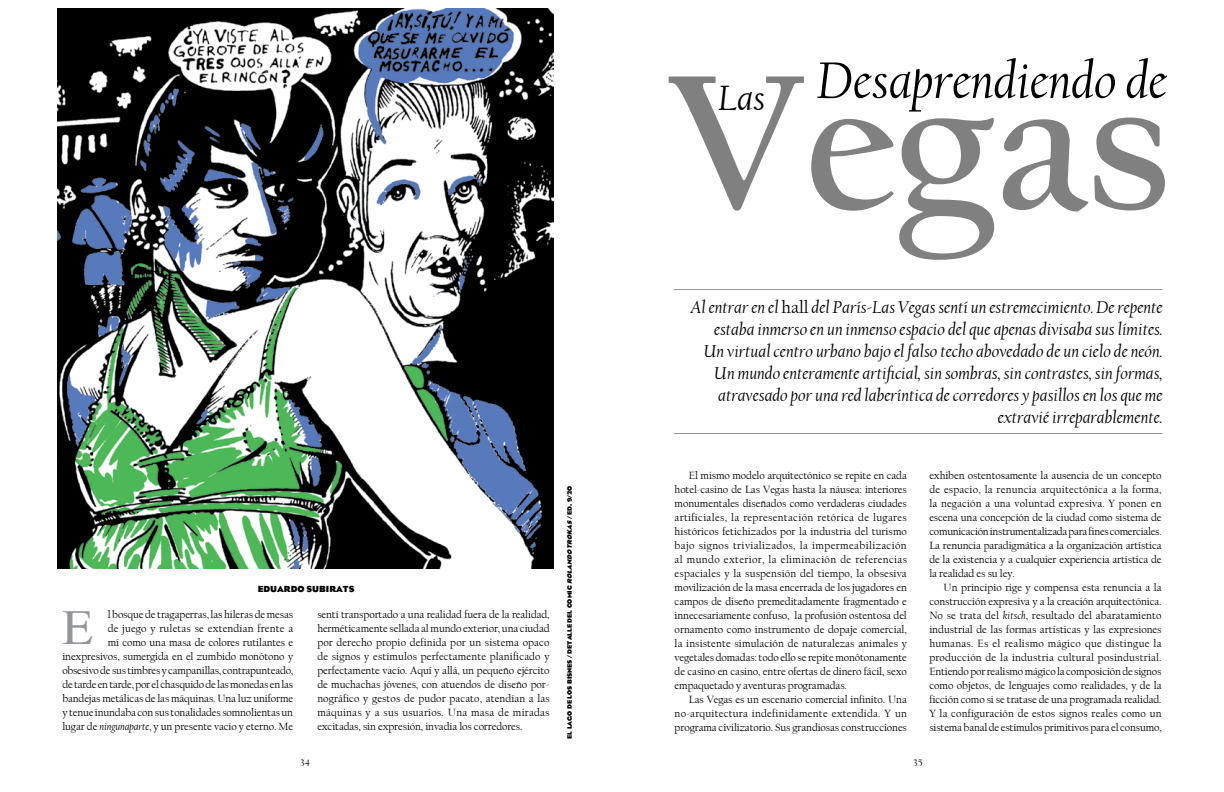
<style>
.page{position:relative;width:1224px;height:792px;background:#fff}
.page>*{position:absolute;margin:0;border:0;box-sizing:border-box;transform-origin:0 0}
.t1{font:700 200px "Californian FB";color:#808080}
.t2{font:italic 53.5px "Californian FB";color:#000}
.t3{font:50px "Times";color:#939598}
.t4{font:italic 37px "Californian FB";color:#000}
.t5{font:italic 18px/22px "Californian FB";color:#000;text-align:right}
.t6{font:11px/14px "Californian FB";letter-spacing:-.01em;color:#000;text-align:justify}
.t7{font:10px "Californian FB";color:#000}
.t8{font:700 9px "Eagle";color:#000}
.t9{font:700 6.5px "Eagle";color:#000}
.s1{font-style:italic}
.s2{font-style:normal}
</style>
<div class="page">
<hr style="left:674px;top:289px;width:488px;height:1px;background:#939598">
<hr style="left:674px;top:433px;width:488px;height:1px;background:#939598">
<img style="left:58px;top:9px;width:496px;height:559px">
<h2 class="t2" style="left:817px;top:51px;width:351px">Desaprendiendo de</h2>
<h1 class="t1" style="left:666px;top:31px;width:505px">Vegas</h1>
<h3 class="t4" style="left:718px;top:77px;width:49px">Las</h3>
<p class="t8" style="left:258px;top:584px;width:98px">EDUARDO SUBIRATS</p>
<p class="t6" style="left:62px;top:608px;width:232px;text-align:right">l bosque de tragaperras, las hileras de mesas<br>de juego y ruletas se extendían frente a<br>mí como una masa de colores rutilantes e inexpresivos, sumergida en el zumbido monótono y obsesivo de sus timbres y campanillas, contrapunteado, de tarde en tarde, por el chasquido de las monedas en las bandejas metálicas de las máquinas. Una luz uniforme y tenue inundaba con sus tonalidades somnolientas un lugar de <span class="s1">ningunaparte</span>, y un presente vacío y eterno. Me</p>
<p class="t6" style="left:317px;top:608px;width:234px">sentí transportado a una realidad fuera de la realidad, herméticamente sellada al mundo exterior, una ciudad por derecho propio definida por un sistema opaco de signos y estímulos perfectamente planificado y perfectamente vacío. Aquí y allá, un pequeño ejército de muchachas jóvenes, con atuendos de diseño por&shy;nográfico y gestos de pudor pacato, atendían a las máquinas y a sus usuarios. Una masa de miradas excitadas, sin expresión, invadía los corredores.</p>
<h3 class="t3" style="left:62px;top:599px;width:32px">E</h3>
<p class="t9" style="left:566px;top:739px;width:255px;rotate:-90deg">EL LAGO DE LOS BISNES / DETALLE DEL COMIC <span class="s1">rolando trokas</span> / ED. 9/20</p>
<p class="t5" style="left:691px;top:296px;width:474px">Al entrar en el <span class="s2">hall</span> del París-Las Vegas sentí un estremecimiento. De repente estaba inmerso en un inmenso espacio del que apenas divisaba sus límites.<br>Un virtual centro urbano bajo el falso techo abovedado de un cielo de neón.<br>Un mundo enteramente artificial, sin sombras, sin contrastes, sin formas, atravesado por una red laberíntica de corredores y pasillos en los que me extravié irreparablemente.</p>
<p class="t6" style="left:675px;top:468px;width:234px;text-indent:14px">El mismo modelo arquitectónico se repite en cada hotel-casino de Las Vegas hasta la náusea: interiores monumentales diseñados como verdaderas ciudades artificiales, la representación retórica de lugares históricos fetichizados por la industria del turismo bajo signos trivializados, la impermeabilización al mundo exterior, la eliminación de referencias espaciales y la suspensión del tiempo, la obsesiva movilización de la masa encerrada de los jugadores en campos de diseño premeditadamente fragmentado e innecesariamente confuso, la profusión ostentosa del ornamento como instrumento de dopaje comercial, la insistente simulación de naturalezas animales y vegetales domadas: todo ello se repite monótonamente de casino en casino, entre ofertas de dinero fácil, sexo empaquetado y aventuras programadas.</p>
<p class="t6" style="left:675px;top:692px;width:234px;text-indent:14px">Las Vegas es un escenario comercial infinito. Una no-arquitectura indefinidamente extendida. Y un programa civilizatorio. Sus grandiosas construcciones</p>
<p class="t6" style="left:929px;top:468px;width:234px">exhiben ostentosamente la ausencia de un concepto de espacio, la renuncia arquitectónica a la forma, la negación a una voluntad expresiva. Y ponen en escena una concepción de la ciudad como sistema de comunicación instrumentalizada para fines comerciales.<br>La renuncia paradigmática a la organización artística de la existencia y a cualquier experiencia artística de la realidad es su ley.</p>
<p class="t6" style="left:929px;top:580px;width:234px;text-indent:14px">Un principio rige y compensa esta renuncia a la construcción expresiva y a la creación arquitectónica.<br>No se trata del <span class="s1">kitsch</span>, resultado del abaratamiento industrial de las formas artísticas y las expresiones humanas. Es el realismo mágico que distingue la producción de la industria cultural posindustrial.<br>Entiendo por realismo mágico la composición de signos como objetos, de lenguajes como realidades, y de la ficción como si se tratase de una programada realidad.<br>Y la configuración de estos signos reales como un sistema banal de estímulos primitivos para el consumo,</p>
<p class="t7" style="left:300px;top:757px;width:6px">34</p>
<p class="t7" style="left:913px;top:757px;width:6px">35</p>
</div>
